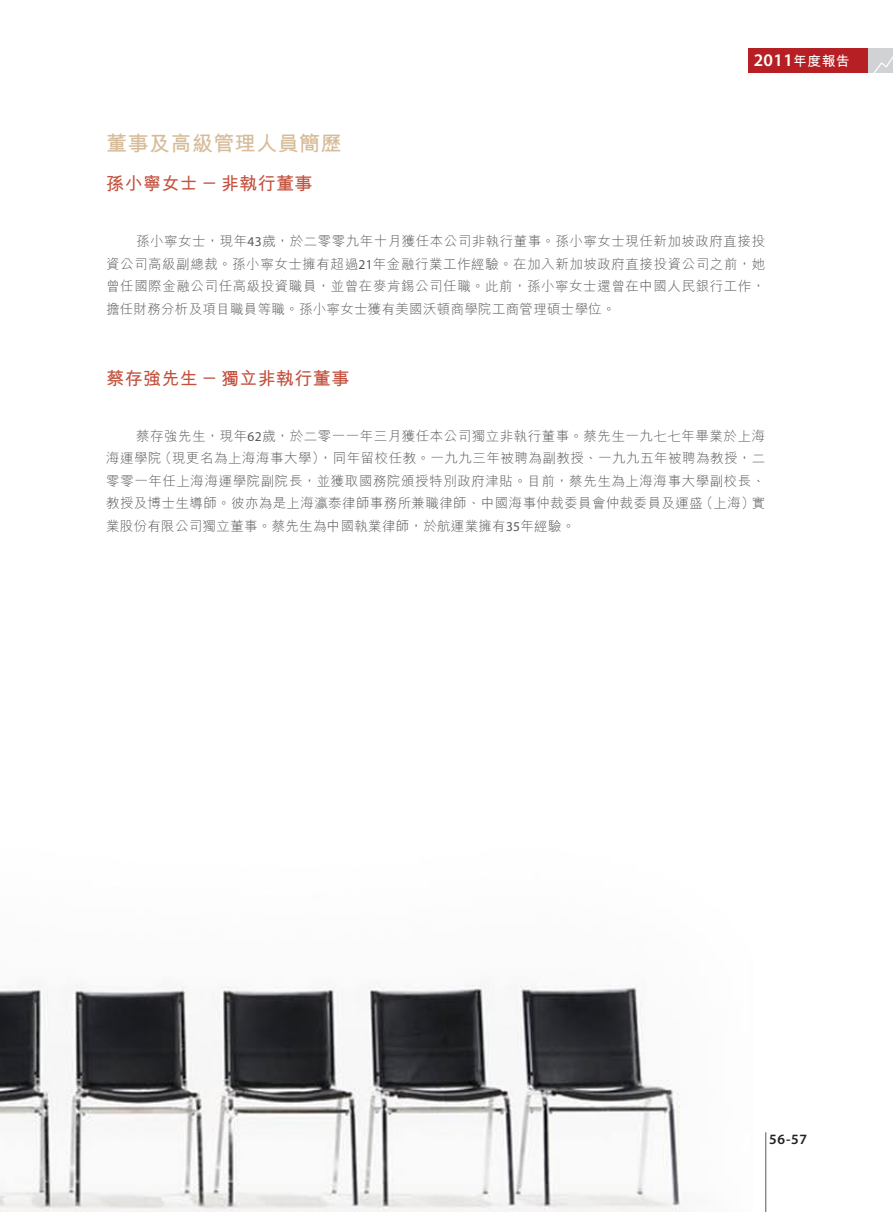
<style>
.page{position:relative;width:893px;height:1212px;background:#fff}
.page>*{position:absolute;margin:0;border:0;box-sizing:border-box;transform-origin:0 0}
.t1{font:700 21px "M Hei HK";letter-spacing:.02em;color:#d5bc98}
.t2{font:700 18px "M Hei HK";letter-spacing:.02em;color:#c3513e}
.t3{font:600 17.7px "Myriad Pro";color:#fff}
.t4{font:600 14.25px "Myriad Pro";color:#231f20}
.t5{font:300 13.5px/22.5px "M Hei HK";letter-spacing:.02em;color:#57585a;text-align:justify}
.s1{font-family:"M Hei HK";font-weight:700;font-size:13.8px}
.s2{font-family:"Myriad Pro";font-weight:400}
</style>
<div class="page">
<img style="left:0;top:72px;width:871px;height:1140px">
<div style="left:868px;top:48px;width:25px;height:24px;background:#d1d2d4"></div>
<svg style="left:871px;top:56px;width:22px;height:17px"></svg>
<div style="left:748px;top:48px;width:120px;height:24px;background:#b62024"></div>
<hr style="left:765px;top:1132px;width:1px;height:80px;background:#57585a">
<h1 class="t1" style="left:106px;top:128px;width:237px">董事及高級管理人員簡歷</h1>
<h2 class="t2" style="left:106px;top:171px;width:208px">孫小寧女士－非執行董事</h2>
<h3 class="t3" style="left:754px;top:49px;width:97px">2011<span class="s1">年度報告</span></h3>
<p class="t5" style="left:106px;top:229px;width:661px;text-indent:30px">孫小寧女士，現年<span class="s2">43</span>歲，於二零零九年十月獲任本公司非執行董事。孫小寧女士現任新加坡政府直接投資公司高級副總裁。孫小寧女士擁有超過<span class="s2">21</span>年金融行業工作經驗。在加入新加坡政府直接投資公司之前，她曾任國際金融公司任高級投資職員，並曾在麥肯錫公司任職。此前，孫小寧女士還曾在中國人民銀行工作，擔任財務分析及項目職員等職。孫小寧女士獲有美國沃頓商學院工商管理碩士學位。</p>
<h2 class="t2" style="left:106px;top:365px;width:245px">蔡存強先生－獨立非執行董事</h2>
<p class="t5" style="left:106px;top:424px;width:661px;text-indent:30px">蔡存強先生，現年<span class="s2">62</span>歲，於二零一一年三月獲任本公司獨立非執行董事。蔡先生一九七七年畢業於上海海運學院（現更名為上海海事大學），同年留校任教。一九九三年被聘為副教授、一九九五年被聘為教授，二零零一年任上海海運學院副院長，並獲取國務院頒授特別政府津貼。目前，蔡先生為上海海事大學副校長、教授及博士生導師。彼亦為是上海瀛泰律師事務所兼職律師、中國海事仲裁委員會仲裁委員及運盛（上海）實業股份有限公司獨立董事。蔡先生為中國執業律師，於航運業擁有<span class="s2">35</span>年經驗。</p>
<p class="t4" style="left:769px;top:1130px;width:40px">56-57</p>
</div>
